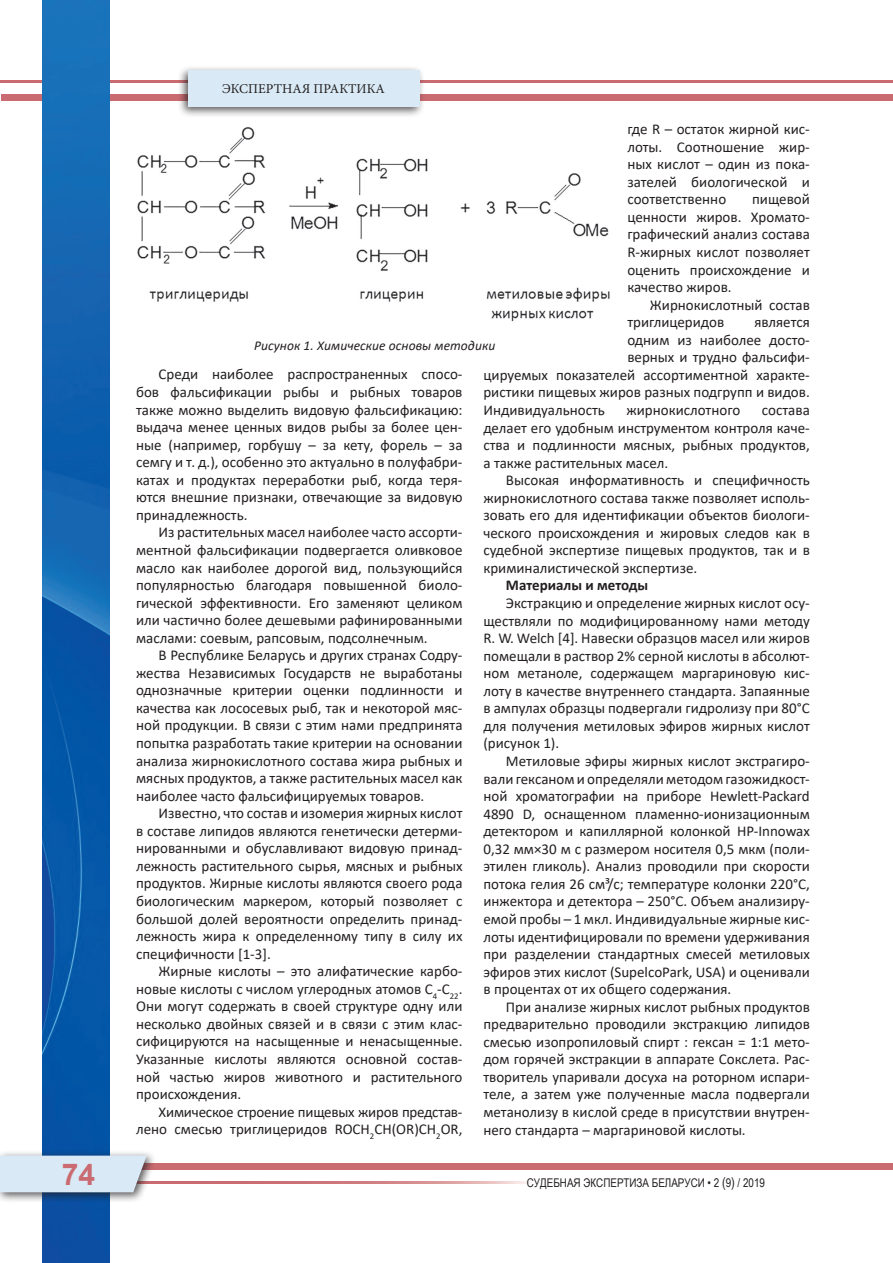
<style>
.page{position:relative;width:893px;height:1263px;background:#fff}
.page>*{position:absolute;margin:0;border:0;box-sizing:border-box;transform-origin:0 0}
.t1{font:700 30px "Arial";color:#c96b71}
.t2{font:15px/17.5px "Calibri";color:#231f20;text-align:justify}
.t3{font:700 15px "Calibri";color:#231f20}
.t4{font:italic 13.5px "Calibri";letter-spacing:.005em;color:#231f20}
.t5{font:13.5px "Minion Pro";color:#231f20}
.t6{font:12px "Arial Narrow";color:#231f20}
.s1{font-size:13.5px}
</style>
<div class="page">
<svg style="left:157px;top:1181px;width:371px;height:2px"></svg>
<hr style="left:1px;top:81px;width:892px;height:2px;background:#c96b71">
<div style="left:2px;top:1163px;width:891px;height:7px;background:#c96b71"></div>
<div style="left:1px;top:94px;width:892px;height:7px;background:#c96b71"></div>
<img style="left:43px;top:1px;width:66px;height:1261px">
<div style="left:0;top:1150px;width:157px;height:53px;background:#231f20;opacity:.75"></div>
<svg style="left:0;top:1155px;width:147px;height:37px;background:#d5e4f0"></svg>
<div style="left:177px;top:65px;width:248px;height:53px;background:#231f20;opacity:.75"></div>
<div style="left:188px;top:70px;width:231px;height:37px;background:#d9eaf6"></div>
<img style="left:137px;top:127px;width:473px;height:195px">
<h1 class="t1" style="left:62px;top:1153px;width:35px">74</h1>
<p class="t5" style="left:222px;top:80px;width:164px">ЭКСПЕРТНАЯ ПРАКТИКА</p>
<p class="t2" style="left:627px;top:120px;width:184px">где R – остаток жирной кис&shy;лоты. Соотношение жир&shy;ных кислот – один из пока&shy;зателей биологической и соответственно</p>
<p class="t2" style="left:627px;top:190px;width:184px;text-indent:125px">пищевой ценности жиров. Хромато&shy;графический анализ состава R-жирных кислот позволяет оценить происхождение и качество жиров.</p>
<p class="t2" style="left:627px;top:295px;width:184px;text-indent:23px">Жирнокислотный состав триглицеридов</p>
<p class="t2" style="left:754px;top:313px;width:57px">является</p>
<p class="t2" style="left:627px;top:331px;width:184px">одним из наиболее досто-</p>
<p class="t2" style="left:627px;top:348px;width:184px">верных и трудно фальсифи-</p>
<p class="t2" style="left:483px;top:366px;width:328px">цируемых показателей ассортиментной характе-</p>
<p class="t2" style="left:483px;top:383px;width:328px">ристики пищевых жиров разных подгрупп и видов.</p>
<p class="t2" style="left:483px;top:401px;width:123px">Индивидуальность</p>
<p class="t2" style="left:626px;top:401px;width:115px">жирнокислотного</p>
<p class="t4" style="left:254px;top:336px;width:243px">Рисунок 1. Химические основы методики</p>
<p class="t2" style="left:136px;top:365px;width:328px;text-indent:23px">Среди наиболее распространенных спосо&shy;бов фальсификации рыбы и рыбных товаров также можно выделить видовую фальсификацию: выдача менее ценных видов рыбы за более цен&shy;ные (например, горбушу – за кету, форель – за семгу и т. д.), особенно это актуально в полуфабри&shy;катах и продуктах переработки рыб, когда теря&shy;ются внешние признаки, отвечающие за видовую принадлежность.</p>
<p class="t2" style="left:136px;top:523px;width:328px;text-indent:23px">Из растительных масел наиболее часто ассорти&shy;ментной фальсификации подвергается оливковое масло как наиболее дорогой вид, пользующийся популярностью благодаря повышенной биоло&shy;гической эффективности. Его заменяют целиком или частично более дешевыми рафинированными маслами: соевым, рапсовым, подсолнечным.</p>
<p class="t2" style="left:136px;top:646px;width:328px;text-indent:23px">В Республике Беларусь и других странах Содру&shy;жества Независимых Государств не выработаны однозначные критерии оценки подлинности и качества как лососевых рыб, так и некоторой мяс&shy;ной продукции. В связи с этим нами предпринята попытка разработать такие критерии на основании анализа жирнокислотного состава жира рыбных и мясных продуктов, а также растительных масел как наиболее часто фальсифицируемых товаров.</p>
<p class="t2" style="left:136px;top:804px;width:328px;text-indent:23px">Известно, что состав и изомерия жирных кислот в составе липидов являются генетически детерми&shy;нированными и обуславливают видовую принад&shy;лежность растительного сырья, мясных и рыбных продуктов. Жирные кислоты являются своего рода биологическим маркером, который позволяет с большой долей вероятности определить принад&shy;лежность жира к определенному типу в силу их специфичности [1-3].</p>
<p class="t2" style="left:136px;top:962px;width:328px;text-indent:23px">Жирные кислоты – это алифатические карбо&shy;новые кислоты с числом углеродных атомов С<sub>4</sub>-С<sub>22</sub>.<br>Они могут содержать в своей структуре одну или несколько двойных связей и в связи с этим клас&shy;сифицируются на насыщенные и ненасыщенные.<br>Указанные кислоты являются основной состав&shy;ной частью жиров животного и растительного происхождения.</p>
<p class="t2" style="left:136px;top:1102px;width:328px;text-align:right">Химическое строение пищевых жиров представ&shy;лено смесью триглицеридов ROCH<sub>2</sub>СН(ОR)СН<sub>2</sub>ОR,</p>
<p class="t2" style="left:483px;top:401px;width:328px;text-indent:278px">состава делает его удобным инструментом контроля каче&shy;ства и подлинности мясных, рыбных продуктов, а также растительных масел.</p>
<p class="t2" style="left:483px;top:471px;width:328px;text-indent:23px">Высокая информативность и специфичность жирнокислотного состава также позволяет исполь&shy;зовать его для идентификации объектов биологи&shy;ческого происхождения и жировых следов как в судебной экспертизе пищевых продуктов, так и в криминалистической экспертизе.</p>
<p class="t3" style="left:506px;top:575px;width:144px">Материалы и методы</p>
<p class="t2" style="left:483px;top:594px;width:328px;text-indent:23px">Экстракцию и определение жирных кислот осу&shy;ществляли по модифицированному нами методу R. W. Welch [4]. Навески образцов масел или жиров помещали в раствор 2% серной кислоты в абсолют&shy;ном метаноле, содержащем маргариновую кис&shy;лоту в качестве внутреннего стандарта. Запаянные в ампулах образцы подвергали гидролизу при 80°C для получения метиловых эфиров жирных кислот (рисунок 1).</p>
<p class="t2" style="left:483px;top:752px;width:328px;text-indent:23px">Метиловые эфиры жирных кислот экстрагиро&shy;вали гексаном и определяли методом газожидкост&shy;ной хроматографии на приборе Hewlett-Packard 4890 D, оснащенном пламенно-ионизационным детектором и капиллярной колонкой HP-Innowax 0,32 мм×30 м с размером носителя 0,5 мкм (поли&shy;этилен гликоль). Анализ проводили при скорости потока гелия 26 см³/c; температуре колонки 220°С, инжектора и детектора – 250°С. Объем анализиру&shy;емой пробы – 1 мкл. Индивидуальные жирные кис&shy;лоты идентифицировали по времени удерживания при разделении стандартных смесей метиловых эфиров этих кислот (SupelcoPark, USA) и оценивали в процентах от их общего содержания.</p>
<p class="t2" style="left:483px;top:997px;width:328px;text-indent:23px">При анализе жирных кислот рыбных продуктов предварительно проводили экстракцию липидов смесью изопропиловый спирт : гексан = 1:1 мето&shy;дом горячей экстракции в аппарате Сокслета. Рас&shy;творитель упаривали досуха на роторном испари&shy;теле, а затем уже полученные масла подвергали метанолизу в кислой среде в присутствии внутрен&shy;него стандарта – маргариновой кислоты.</p>
<p class="t6" style="left:527px;top:1174px;width:240px">СУДЕБНАЯ ЭКСПЕРТИЗА БЕЛАРУСИ • 2 <span class="s1">(</span>9<span class="s1">)</span> / 2019</p>
</div>
